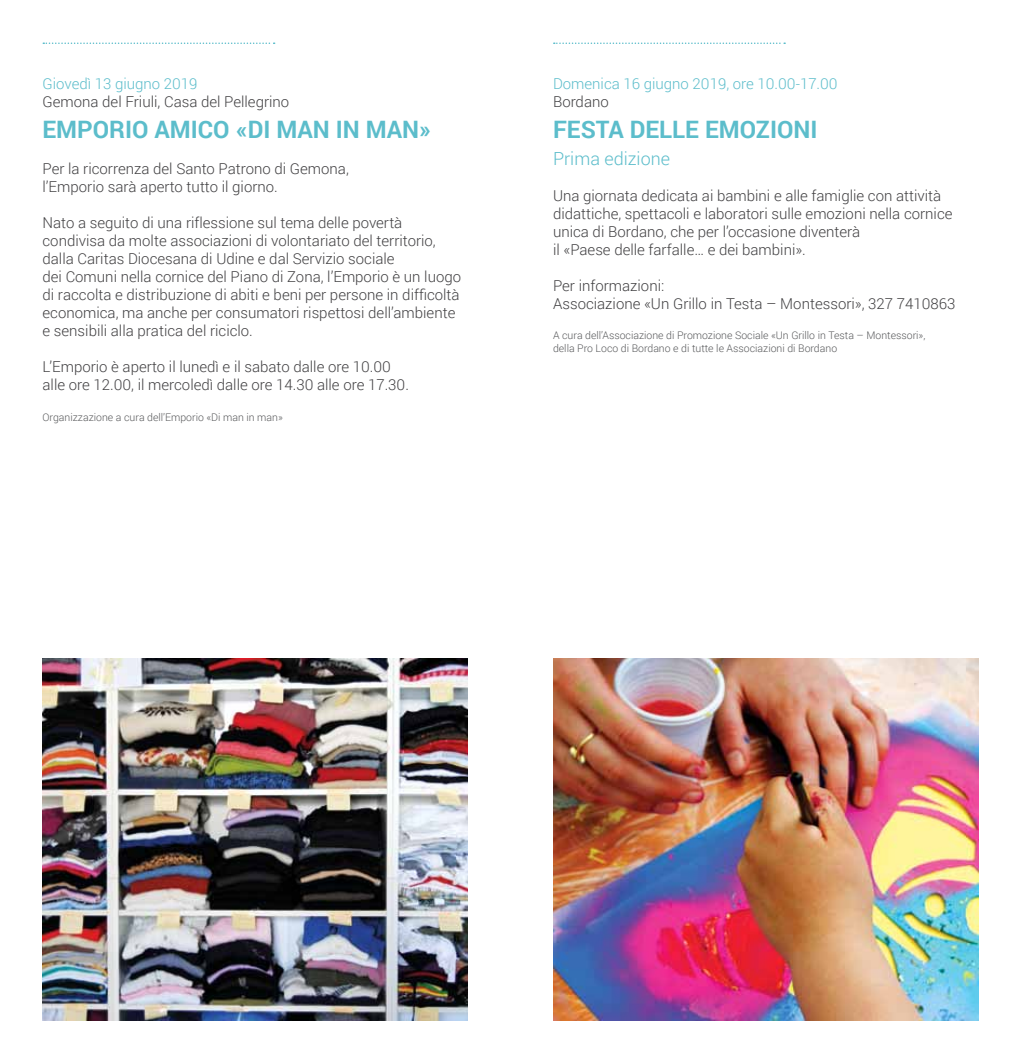
<style>
.page{position:relative;width:1021px;height:1063px;background:#fff}
.page>*{position:absolute;margin:0;border:0;box-sizing:border-box;transform-origin:0 0}
.t1{font:700 24px "Roboto";color:#5cbdcb}
.t2{font:300 18px "Roboto";color:#5cbdcb}
.t3{font:300 15px/18px "Roboto";color:#414042}
.t4{font:300 15px "Roboto";color:#5cbdcb}
.t5{font:300 10.5px/12.6px "Roboto";color:#58595b}
</style>
<div class="page">
<svg style="left:43px;top:43px;width:232px;height:1px"></svg>
<svg style="left:554px;top:43px;width:231px;height:1px"></svg>
<img style="left:553px;top:659px;width:425px;height:361px">
<img style="left:43px;top:659px;width:425px;height:361px">
<p class="t4" style="left:43px;top:73px;width:156px">Giovedì 13 giugno 2019</p>
<p class="t3" style="left:43px;top:92px;width:248px">Gemona del Friuli, Casa del Pellegrino</p>
<h1 class="t1" style="left:43px;top:113px;width:390px">EMPORIO AMICO «DI MAN IN MAN»</h1>
<p class="t3" style="left:43px;top:159px;width:308px">Per la ricorrenza del Santo Patrono di Gemona, l’Emporio sarà aperto tutto il giorno.</p>
<p class="t3" style="left:43px;top:213px;width:420px">Nato a seguito di una riflessione sul tema delle povertà condivisa da molte associazioni di volontariato del territorio, dalla Caritas Diocesana di Udine e dal Servizio sociale<br>dei Comuni nella cornice del Piano di Zona, l’Emporio è un luogo di raccolta e distribuzione di abiti e beni per persone in difficoltà economica, ma anche per consumatori rispettosi dell’ambiente e sensibili alla pratica del riciclo.</p>
<p class="t3" style="left:43px;top:357px;width:368px">L’Emporio è aperto il lunedì e il sabato dalle ore 10.00 alle ore 12.00, il mercoledì dalle ore 14.30 alle ore 17.30.</p>
<p class="t5" style="left:43px;top:410px;width:242px">Organizzazione a cura dell’Emporio «Di man in man»</p>
<p class="t4" style="left:553px;top:73px;width:286px">Domenica 16 giugno 2019, ore 10.00-17.00</p>
<p class="t3" style="left:553px;top:92px;width:57px">Bordano</p>
<h1 class="t1" style="left:553px;top:113px;width:266px">FESTA DELLE EMOZIONI</h1>
<p class="t2" style="left:553px;top:146px;width:118px">Prima edizione</p>
<p class="t3" style="left:553px;top:186px;width:401px">Una giornata dedicata ai bambini e alle famiglie con attività didattiche, spettacoli e laboratori sulle emozioni nella cornice unica di Bordano, che per l’occasione diventerà<br>il «Paese delle farfalle… e dei bambini».</p>
<p class="t3" style="left:553px;top:276px;width:404px">Per informazioni:<br>Associazione «Un Grillo in Testa – Montessori», 327 7410863</p>
<p class="t5" style="left:553px;top:329px;width:374px">A cura dell’Associazione di Promozione Sociale «Un Grillo in Testa – Montessori», della Pro Loco di Bordano e di tutte le Associazioni di Bordano</p>
</div>
